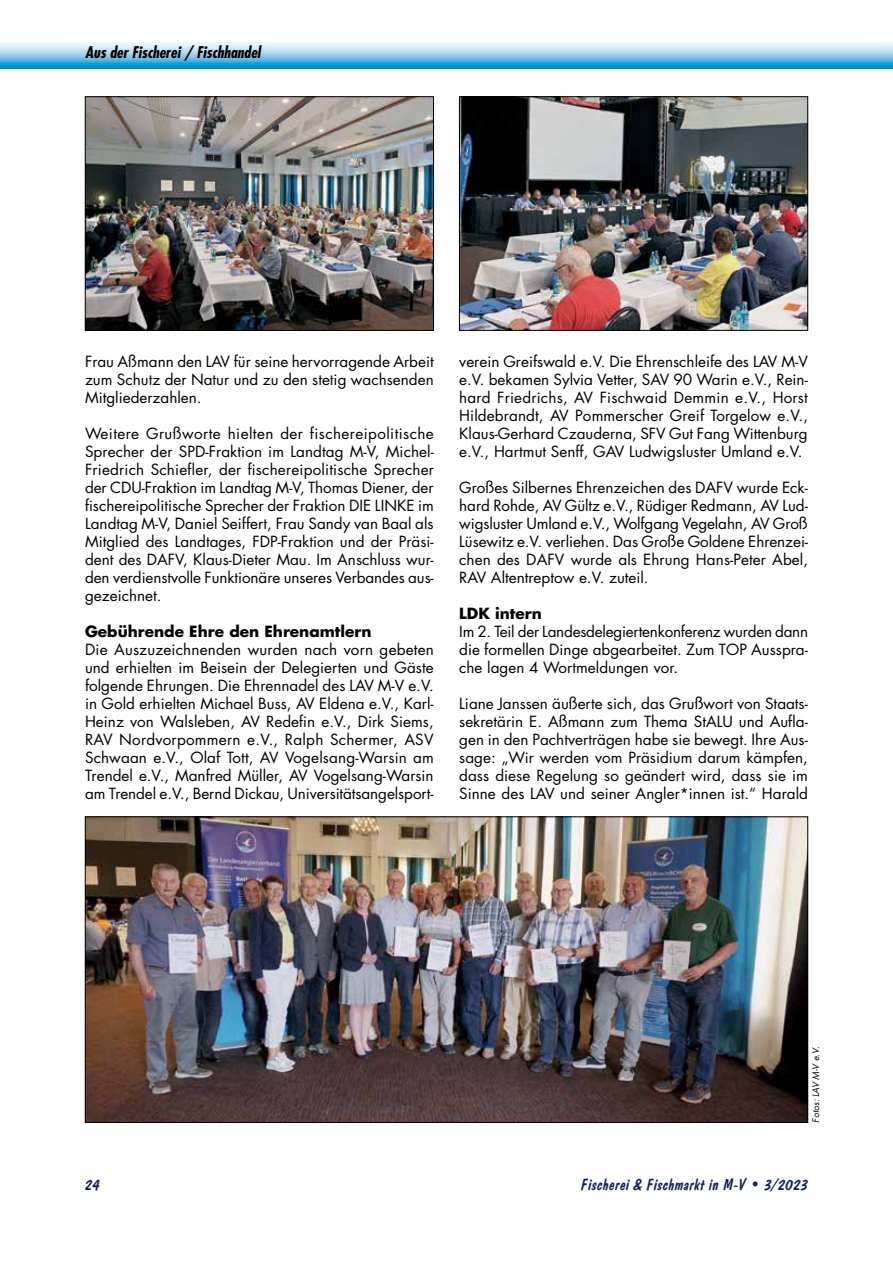
<style>
.page{position:relative;width:893px;height:1263px;background:#fff}
.page>*{position:absolute;margin:0;border:0;box-sizing:border-box;transform-origin:0 0}
.t1{font:16.5px "Dom Diagonal BT";letter-spacing:.02em;color:#11215b}
.t2{font:italic 700 condensed 15.75px "Futura";color:#000}
.t3{font:15px/18px "Futura";color:#000;text-align:justify}
.t4{font:700 15px "Futura";color:#000}
.t5{font:italic 9px "Futura";color:#000}
</style>
<div class="page">
<svg style="left:0;top:43px;width:893px;height:25px;background:#82c8e9"></svg>
<img style="left:87px;top:99px;width:345px;height:230px">
<div style="left:85px;top:97px;width:349px;height:234px;border:1px solid #000"></div>
<img style="left:461px;top:99px;width:345px;height:230px">
<div style="left:459px;top:97px;width:349px;height:234px;border:1px solid #000"></div>
<img style="left:87px;top:819px;width:719px;height:302px">
<p class="t2" style="left:85px;top:42px;width:177px">Aus der Fischerei / Fischhandel</p>
<p class="t3" style="left:85px;top:352px;width:350px">Frau Aßmann den LAV für seine hervorragende Arbeit zum Schutz der Natur und zu den stetig wachsenden Mitgliederzahlen.</p>
<p class="t3" style="left:85px;top:424px;width:350px">Weitere Grußworte hielten der fischereipolitische Sprecher der SPD-Fraktion im Landtag M-V, Michel-Friedrich Schiefler, der fischereipolitische Sprecher der CDU-Fraktion im Landtag M-V, Thomas Diener, der fischereipolitische Sprecher der Fraktion DIE LINKE im Landtag M-V, Daniel Seiffert, Frau Sandy van Baal als Mitglied des Landtages, FDP-Fraktion und der Präsi&shy;dent des DAFV, Klaus-Dieter Mau. Im Anschluss wur&shy;den verdienstvolle Funktionäre unseres Verbandes aus&shy;gezeichnet.</p>
<p class="t4" style="left:85px;top:620px;width:288px">Gebührende Ehre den Ehrenamtlern</p>
<p class="t3" style="left:85px;top:640px;width:350px">Die Auszuzeichnenden wurden nach vorn gebeten und erhielten im Beisein der Delegierten und Gäste folgende Ehrungen. Die Ehrennadel des LAV M-V e.V. in Gold erhielten Michael Buss, AV Eldena e.V., Karl-Heinz von Walsleben, AV Redefin e.V., Dirk Siems, RAV Nordvorpommern e.V., Ralph Schermer, ASV Schwaan e.V., Olaf Tott, AV Vogelsang-Warsin am Trendel e.V., Manfred Müller, AV Vogelsang-Warsin am Trendel e.V., Bernd Dickau, Universitätsangelsport-</p>
<p class="t3" style="left:459px;top:352px;width:350px">verein Greifswald e.V. Die Ehrenschleife des LAV M-V e.V. bekamen Sylvia Vetter, SAV 90 Warin e.V., Rein&shy;hard Friedrichs, AV Fischwaid Demmin e.V., Horst Hildebrandt, AV Pommerscher Greif Torgelow e.V., Klaus-Gerhard Czauderna, SFV Gut Fang Wittenburg e.V., Hartmut Senff, GAV Ludwigsluster Umland e.V.</p>
<p class="t3" style="left:459px;top:478px;width:350px">Großes Silbernes Ehrenzeichen des DAFV wurde Eck&shy;hard Rohde, AV Gültz e.V., Rüdiger Redmann, AV Lud&shy;wigsluster Umland e.V., Wolfgang Vegelahn, AV Groß Lüsewitz e.V. verliehen. Das Große Goldene Ehrenzei&shy;chen des DAFV wurde als Ehrung Hans-Peter Abel, RAV Altentreptow e.V. zuteil.</p>
<p class="t4" style="left:459px;top:602px;width:84px">LDK intern</p>
<p class="t3" style="left:459px;top:622px;width:350px">Im 2. Teil der Landesdelegiertenkonferenz wurden dann die formellen Dinge abgearbeitet. Zum TOP Ausspra&shy;che lagen 4 Wortmeldungen vor.</p>
<p class="t3" style="left:459px;top:694px;width:350px">Liane Janssen äußerte sich, das Grußwort von Staats&shy;sekretärin E. Aßmann zum Thema StALU und Aufla&shy;gen in den Pachtverträgen habe sie bewegt. Ihre Aus&shy;sage: „Wir werden vom Präsidium darum kämpfen, dass diese Regelung so geändert wird, dass sie im Sinne des LAV und seiner Angler*innen ist.“ Harald</p>
<p class="t5" style="left:810px;top:1123px;width:78px;rotate:-90deg">Fotos: LAV M-V e.V.</p>
<p class="t1" style="left:85px;top:1174px;width:17px">24</p>
<p class="t1" style="left:582px;top:1174px;width:228px">Fischerei &amp; Fischmarkt in M-V • 3/2023</p>
</div>
